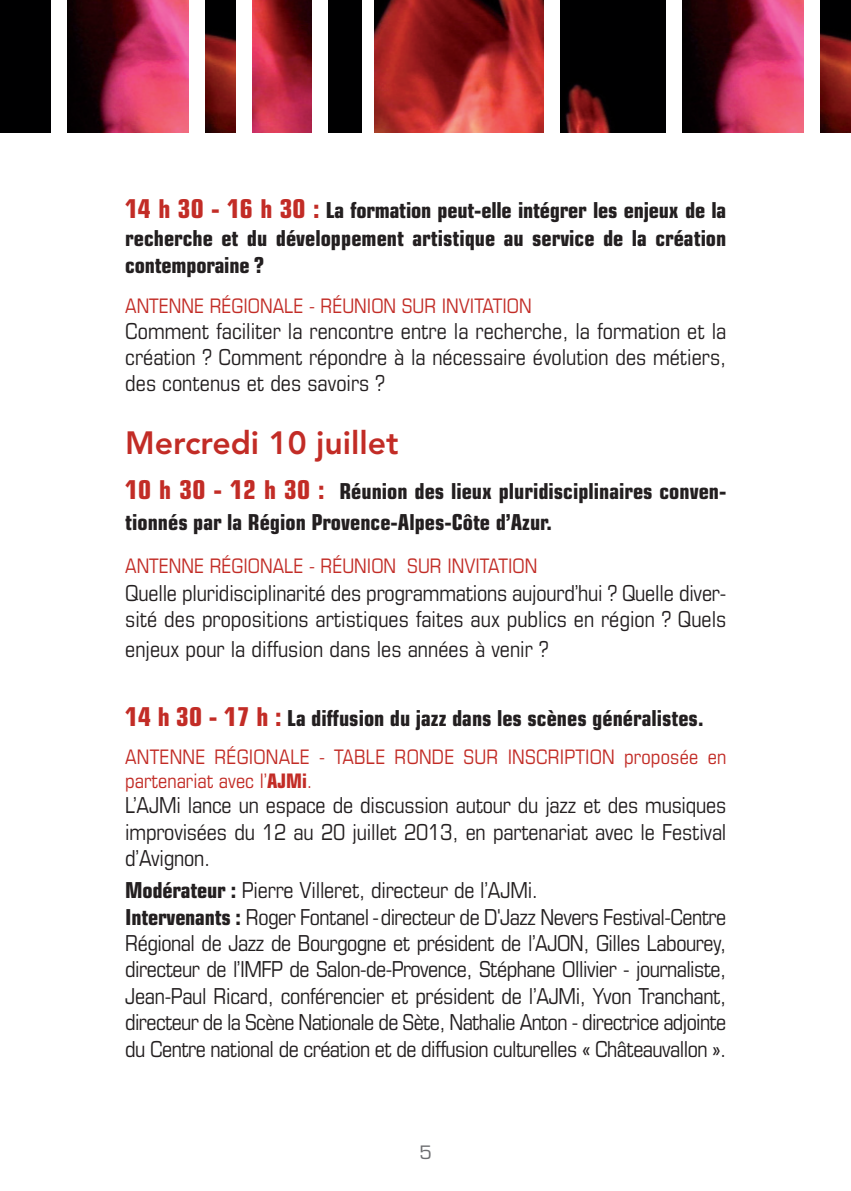
<style>
.page{position:relative;width:851px;height:1191px;background:#fff}
.page>*{position:absolute;margin:0;border:0;box-sizing:border-box;transform-origin:0 0}
.t1{font:800 32px "Avenir LT Std";color:#c22c26}
.t2{font:condensed 22px/26.4px "Eurostile LT Std";letter-spacing:-.015em;color:#231f20;text-align:justify}
.t3{font:700 condensed 22px/27.2px "Eurostile LT Std";color:#231f20;text-align:justify}
.t4{font:condensed 20px/24px "Eurostile LT Std";color:#c22c26}
.t5{font:18px "Eurostile LT Std";color:#6c6d70}
.s1{font-size:26px;color:#c22c26}
.s2{font-weight:700}
</style>
<div class="page">
<div style="left:0;top:0;width:51px;height:132px;background:#000001"></div>
<img style="left:68px;top:0;width:120px;height:132px">
<img style="left:205px;top:0;width:30px;height:132px">
<img style="left:252px;top:0;width:60px;height:132px">
<div style="left:329px;top:0;width:32px;height:132px;background:#000001"></div>
<img style="left:375px;top:0;width:168px;height:132px">
<img style="left:560px;top:0;width:105px;height:132px">
<img style="left:682px;top:0;width:121px;height:132px">
<img style="left:820px;top:0;width:31px;height:132px">
<p class="t3" style="left:125px;top:198px;width:602px"><span class="s1">14 h 30 - 16 h 30 :</span> La formation peut-elle intégrer les enjeux de la recherche et du développement artistique au service de la création contemporaine ?</p>
<p class="t4" style="left:125px;top:296px;width:408px">ANTENNE RÉGIONALE - RÉUNION SUR INVITATION</p>
<p class="t2" style="left:125px;top:320px;width:602px">Comment faciliter la rencontre entre la recherche, la formation et la création ? Comment répondre à la nécessaire évolution des métiers, des contenus et des savoirs ?</p>
<h1 class="t1" style="left:125px;top:430px;width:275px">Mercredi 10 juillet</h1>
<p class="t3" style="left:125px;top:477px;width:602px;line-height:31.2px"><span class="s1">10 h 30 - 12 h 30 :</span> Réunion des lieux pluridisciplinaires conven&shy;tionnés par la Région Provence-Alpes-Côte d’Azur.</p>
<p class="t4" style="left:125px;top:555px;width:413px">ANTENNE RÉGIONALE - RÉUNION SUR INVITATION</p>
<p class="t2" style="left:125px;top:582px;width:602px">Quelle pluridisciplinarité des programmations aujourd’hui ? Quelle diver&shy;sité des propositions artistiques faites aux publics en région ? Quels</p>
<p class="t2" style="left:125px;top:637px;width:425px">enjeux pour la diffusion dans les années à venir ?</p>
<p class="t3" style="left:125px;top:706px;width:580px"><span class="s1">14 h 30 - 17 h :</span> La diffusion du jazz dans les scènes généralistes.</p>
<p class="t4" style="left:125px;top:746px;width:602px">ANTENNE RÉGIONALE - TABLE RONDE SUR INSCRIPTION proposée en partenariat avec l’<span class="s2">AJMi</span>.</p>
<p class="t2" style="left:125px;top:794px;width:603px">L’AJMi lance un espace de discussion autour du jazz et des musiques improvisées du 12 au 20 juillet 2013, en partenariat avec le Festival d’Avignon.</p>
<p class="t2" style="left:125px;top:879px;width:602px;text-align:left"><span class="s2">Modérateur :</span> Pierre Villeret, directeur de l’AJMi.<br><span class="s2">Intervenants :</span> Roger Fontanel - directeur de D'Jazz Nevers Festival-Centre Régional de Jazz de Bourgogne et président de l’AJON, Gilles Labourey, directeur de l’IMFP de Salon-de-Provence, Stéphane Ollivier - journaliste, Jean-Paul Ricard, conférencier et président de l’AJMi, Yvon Tranchant, directeur de la Scène Nationale de Sète, Nathalie Anton - directrice adjointe du Centre national de création et de diffusion culturelles « Châteauvallon ».</p>
<p class="t5" style="left:419px;top:1145px;width:14px">5</p>
</div>
